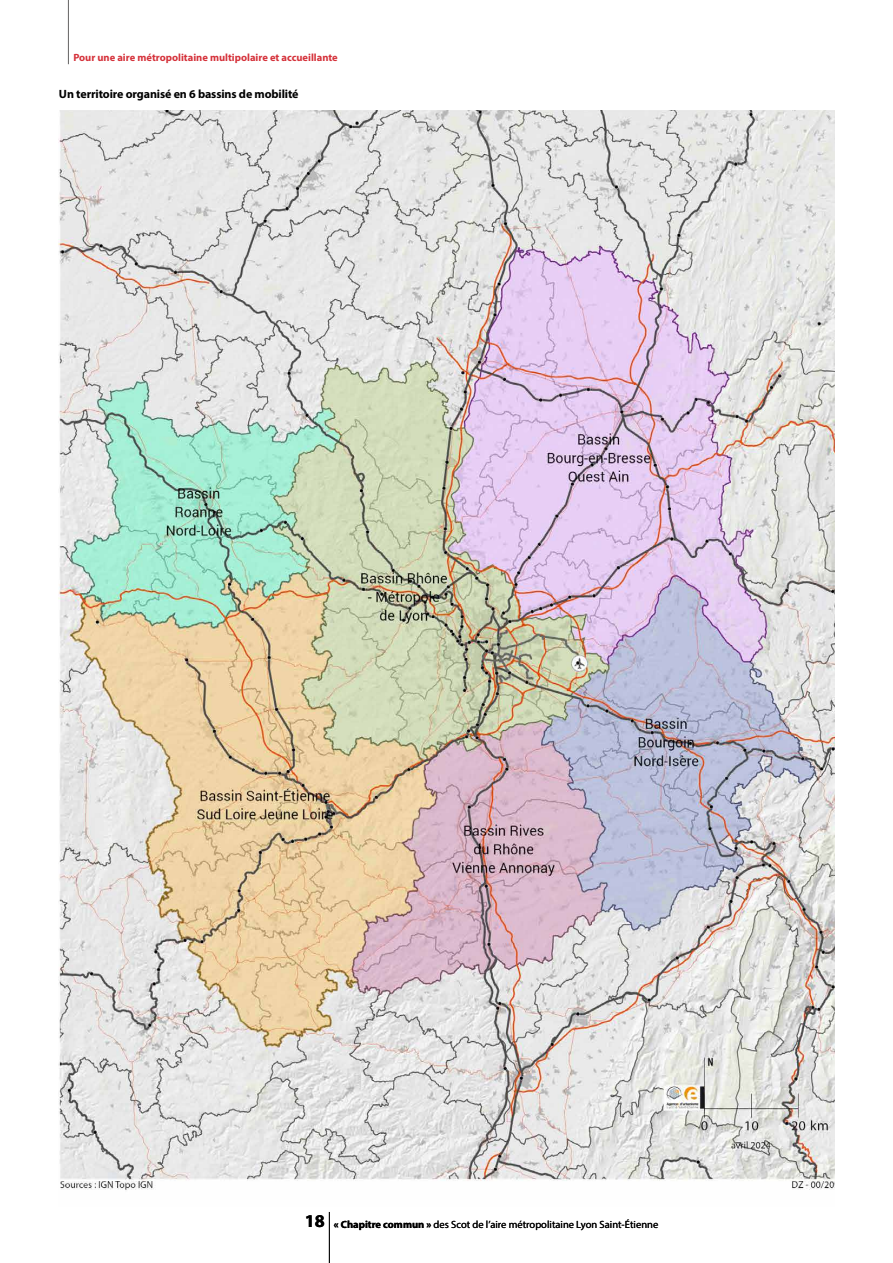
<style>
.page{position:relative;width:893px;height:1263px;background:#fff}
.page>*{position:absolute;margin:0;border:0;box-sizing:border-box;transform-origin:0 0}
.t1{font:700 18px "Myriad Pro";color:#000}
.t2{font:700 12px "Myriad Pro";letter-spacing:-.01em;color:#000}
.t3{font:10.5px "Myriad Pro";color:#000}
.t4{font:700 10.5px "Myriad Pro";color:#d5313a}
.s1{font-weight:700}
</style>
<div class="page">
<hr style="left:329px;top:1212px;width:1px;height:51px;background:#000">
<hr style="left:68px;top:0;width:1px;height:64px;background:#646363">
<img style="left:58px;top:111px;width:777px;height:1079px">
<p class="t4" style="left:73px;top:51px;width:266px">Pour une aire métropolitaine multipolaire et accueillante</p>
<p class="t2" style="left:59px;top:86px;width:241px">Un territoire organisé en 6 bassins de mobilité</p>
<h1 class="t1" style="left:305px;top:1209px;width:21px">18</h1>
<p class="t3" style="left:334px;top:1218px;width:326px"><span class="s1">« Chapitre commun »</span> des Scot de l’aire métropolitaine Lyon Saint-Étienne</p>
</div>
